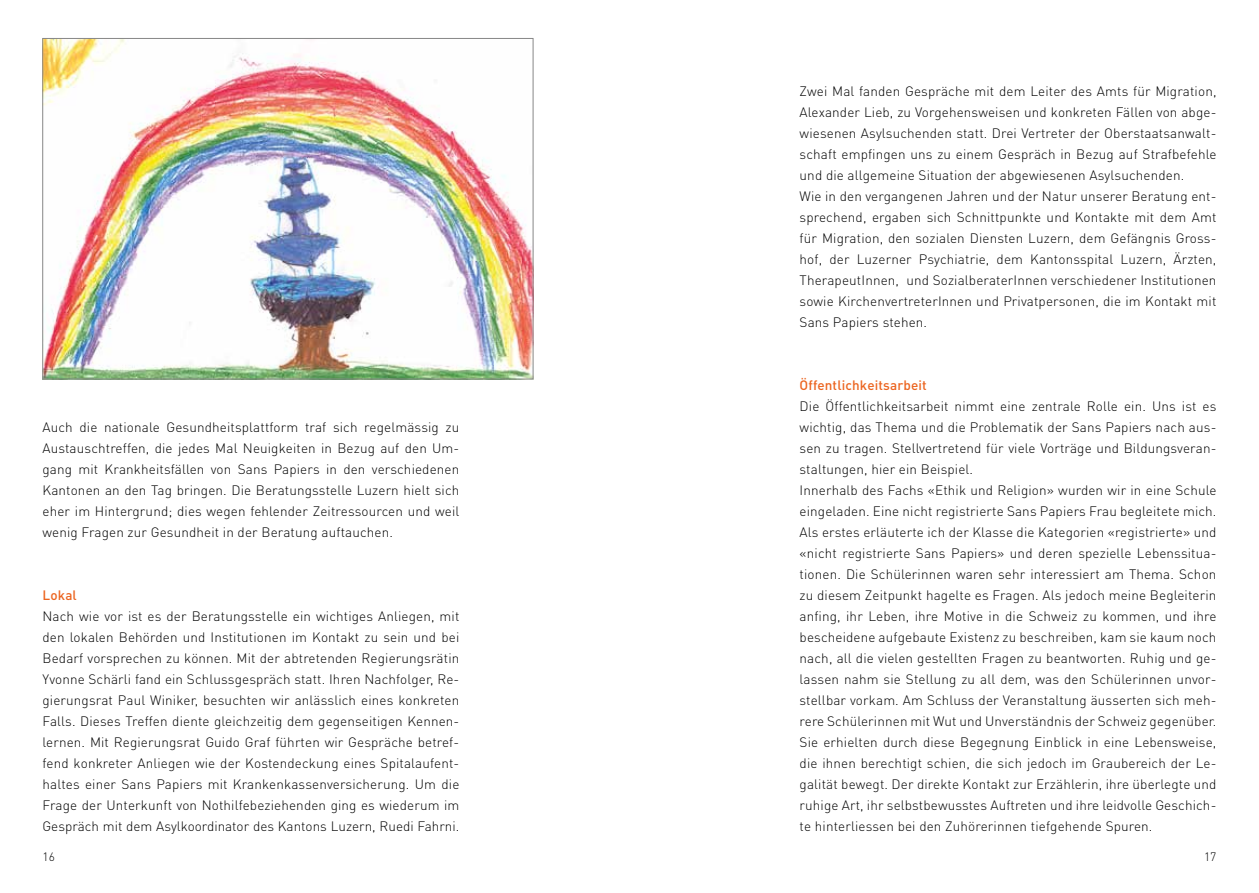
<style>
.page{position:relative;width:1259px;height:893px;background:#fff}
.page>*{position:absolute;margin:0;border:0;box-sizing:border-box;transform-origin:0 0}
.t1{font:300 13.5px/21px "DIN Pro";letter-spacing:.01em;color:#000;text-align:justify}
.t2{font:500 13.5px "DIN Pro";letter-spacing:.01em;color:#ec641f}
.t3{font:300 12px "DIN Pro";color:#000}
</style>
<div class="page">
<img style="left:45px;top:40px;width:486px;height:337px">
<p class="t1" style="left:43px;top:416px;width:418px">Auch die nationale Gesundheitsplattform traf sich regelmässig zu Austauschtreffen, die jedes Mal Neuigkeiten in Bezug auf den Um&shy;gang mit Krankheitsfällen von Sans Papiers in den verschiedenen Kantonen an den Tag bringen. Die Beratungsstelle Luzern hielt sich eher im Hintergrund; dies wegen fehlender Zeitressourcen und weil wenig Fragen zur Gesundheit in der Beratung auftauchen.</p>
<p class="t2" style="left:43px;top:586px;width:36px">Lokal</p>
<p class="t1" style="left:43px;top:605px;width:418px">Nach wie vor ist es der Beratungsstelle ein wichtiges Anliegen, mit den lokalen Behörden und Institutionen im Kontakt zu sein und bei Bedarf vorsprechen zu können. Mit der abtretenden Regierungsrätin Yvonne Schärli fand ein Schlussgespräch statt. Ihren Nachfolger, Re&shy;gierungsrat Paul Winiker, besuchten wir anlässlich eines konkreten Falls. Dieses Treffen diente gleichzeitig dem gegenseitigen Kennen&shy;lernen. Mit Regierungsrat Guido Graf führten wir Gespräche betref&shy;fend konkreter Anliegen wie der Kostendeckung eines Spitalaufent&shy;haltes einer Sans Papiers mit Krankenkassenversicherung. Um die Frage der Unterkunft von Nothilfebeziehenden ging es wiederum im Gespräch mit dem Asylkoordinator des Kantons Luzern, Ruedi Fahrni.</p>
<p class="t1" style="left:799px;top:80px;width:418px;text-align:left">Zwei Mal fanden Gespräche mit dem Leiter des Amts für Migration, Alexander Lieb, zu Vorgehensweisen und konkreten Fällen von abge&shy;wiesenen Asylsuchenden statt. Drei Vertreter der Oberstaatsanwalt&shy;schaft empfingen uns zu einem Gespräch in Bezug auf Strafbefehle und die allgemeine Situation der abgewiesenen Asylsuchenden.<br>Wie in den vergangenen Jahren und der Natur unserer Beratung ent&shy;sprechend, ergaben sich Schnittpunkte und Kontakte mit dem Amt für Migration, den sozialen Diensten Luzern, dem Gefängnis Gross&shy;hof, der Luzerner Psychiatrie, dem Kantonsspital Luzern, Ärzten, TherapeutInnen, und SozialberaterInnen verschiedener Institutionen sowie KirchenvertreterInnen und Privatpersonen, die im Kontakt mit Sans Papiers stehen.</p>
<p class="t2" style="left:799px;top:376px;width:129px">Öffentlichkeitsarbeit</p>
<p class="t1" style="left:799px;top:395px;width:418px;text-align:left">Die Öffentlichkeitsarbeit nimmt eine zentrale Rolle ein. Uns ist es wichtig, das Thema und die Problematik der Sans Papiers nach aus&shy;sen zu tragen. Stellvertretend für viele Vorträge und Bildungsveran&shy;staltungen, hier ein Beispiel.<br>Innerhalb des Fachs «Ethik und Religion» wurden wir in eine Schule eingeladen. Eine nicht registrierte Sans Papiers Frau begleitete mich.<br>Als erstes erläuterte ich der Klasse die Kategorien «registrierte» und «nicht registrierte Sans Papiers» und deren spezielle Lebenssitua&shy;tionen. Die Schülerinnen waren sehr interessiert am Thema. Schon zu diesem Zeitpunkt hagelte es Fragen. Als jedoch meine Begleiterin anfing, ihr Leben, ihre Motive in die Schweiz zu kommen, und ihre bescheidene aufgebaute Existenz zu beschreiben, kam sie kaum noch nach, all die vielen gestellten Fragen zu beantworten. Ruhig und ge&shy;lassen nahm sie Stellung zu all dem, was den Schülerinnen unvor&shy;stellbar vorkam. Am Schluss der Veranstaltung äusserten sich meh&shy;rere Schülerinnen mit Wut und Unverständnis der Schweiz gegenüber.<br>Sie erhielten durch diese Begegnung Einblick in eine Lebensweise, die ihnen berechtigt schien, die sich jedoch im Graubereich der Le&shy;galität bewegt. Der direkte Kontakt zur Erzählerin, ihre überlegte und ruhige Art, ihr selbstbewusstes Auftreten und ihre leidvolle Geschich&shy;te hinterliessen bei den Zuhörerinnen tiefgehende Spuren.</p>
<p class="t3" style="left:43px;top:849px;width:14px">16</p>
<p class="t3" style="left:1204px;top:849px;width:14px">17</p>
</div>
